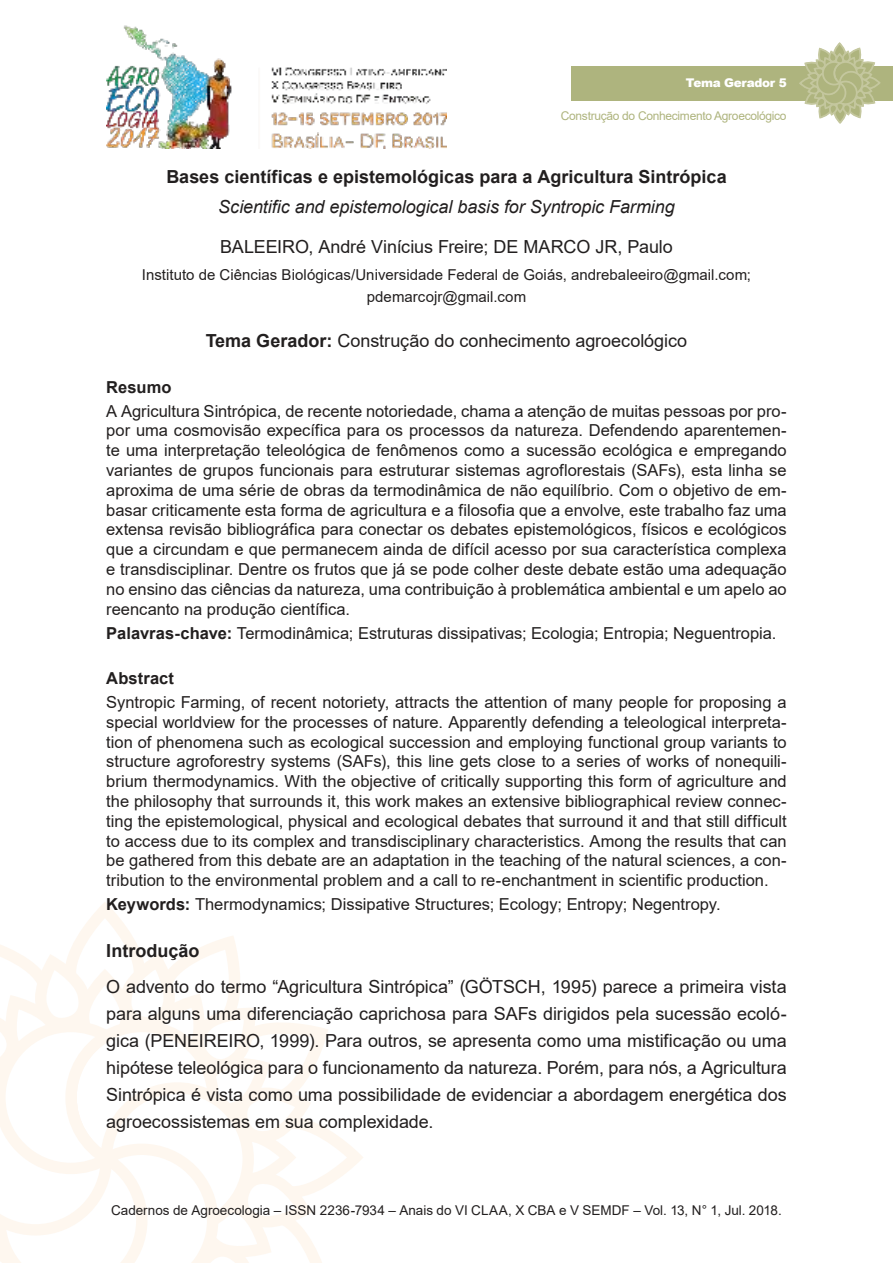
<style>
.page{position:relative;width:893px;height:1263px;background:#fff}
.page>*{position:absolute;margin:0;border:0;box-sizing:border-box;transform-origin:0 0}
.t1{font:18px/27px "Arial";letter-spacing:-.005em;color:#221f1f;text-align:justify}
.t2{font:700 18px "Arial";color:#221f1f}
.t3{font:italic 18px "Arial";letter-spacing:-.005em;color:#221f1f}
.t4{font:16.5px/19.8px "Arial";color:#221f1f;text-align:justify}
.t5{font:700 16.5px "Arial";letter-spacing:.005em;color:#221f1f}
.t6{font:15px/22.5px "Arial";color:#221f1f;text-align:center}
.t7{font:13.5px "Arial";color:#221f1f}
.t8{font:12px "Arial";letter-spacing:-.025em;color:#aeb47e}
.t9{font:900 12px "Arial";letter-spacing:-.025em;color:#fff}
.s1{font-weight:700}
</style>
<div class="page">
<img style="left:106px;top:25px;width:340px;height:124px">
<svg style="left:0;top:910px;width:363px;height:353px"></svg>
<div style="left:571px;top:66px;width:322px;height:34px;background:#aeb47e"></div>
<svg style="left:798px;top:43px;width:83px;height:81px"></svg>
<p class="t9" style="left:686px;top:76px;width:102px">Tema Gerador 5</p>
<p class="t8" style="left:561px;top:112px;width:227px">Construção do Conhecimento Agroecológico</p>
<p class="t2" style="left:166px;top:170px;width:562px">Bases científicas e epistemológicas para a Agricultura Sintrópica</p>
<p class="t3" style="left:218px;top:200px;width:458px">Scientific and epistemological basis for Syntropic Farming</p>
<p class="t1" style="left:220px;top:235px;width:454px">BALEEIRO, André Vinícius Freire; DE MARCO JR, Paulo</p>
<p class="t6" style="left:142px;top:264px;width:611px">Instituto de Ciências Biológicas/Universidade Federal de Goiás, andrebaleeiro@gmail.com; pdemarcojr@gmail.com</p>
<p class="t1" style="left:206px;top:329px;width:483px"><span class="s1">Tema Gerador:</span> Construção do conhecimento agroecológico</p>
<p class="t5" style="left:106px;top:380px;width:67px">Resumo</p>
<p class="t4" style="left:106px;top:402px;width:682px">A Agricultura Sintrópica, de recente notoriedade, chama a atenção de muitas pessoas por pro&shy;por uma cosmovisão expecífica para os processos da natureza. Defendendo aparentemen&shy;te uma interpretação teleológica de fenômenos como a sucessão ecológica e empregando variantes de grupos funcionais para estruturar sistemas agroflorestais (SAFs), esta linha se aproxima de uma série de obras da termodinâmica de não equilíbrio. Com o objetivo de em&shy;basar criticamente esta forma de agricultura e a filosofia que a envolve, este trabalho faz uma extensa revisão bibliográfica para conectar os debates epistemológicos, físicos e ecológicos que a circundam e que permanecem ainda de difícil acesso por sua característica complexa e transdisciplinar. Dentre os frutos que já se pode colher deste debate estão uma adequação no ensino das ciências da natureza, uma contribuição à problemática ambiental e um apelo ao reencanto na produção científica.</p>
<p class="t4" style="left:106px;top:624px;width:672px"><span class="s1">Palavras-chave:</span> Termodinâmica; Estruturas dissipativas; Ecologia; Entropia; Neguentropia.</p>
<p class="t5" style="left:106px;top:672px;width:69px">Abstract</p>
<p class="t4" style="left:106px;top:694px;width:682px">Syntropic Farming, of recent notoriety, attracts the attention of many people for proposing a special worldview for the processes of nature. Apparently defending a teleological interpreta&shy;tion of phenomena such as ecological succession and employing functional group variants to structure agroforestry systems (SAFs), this line gets close to a series of works of nonequili&shy;brium thermodynamics. With the objective of critically supporting this form of agriculture and the philosophy that surrounds it, this work makes an extensive bibliographical review connec&shy;ting the epistemological, physical and ecological debates that surround it and that still difficult to access due to its complex and transdisciplinary characteristics. Among the results that can be gathered from this debate are an adaptation in the teaching of the natural sciences, a con&shy;tribution to the environmental problem and a call to re-enchantment in scientific production.</p>
<p class="t4" style="left:106px;top:896px;width:616px"><span class="s1">Keywords:</span> Thermodynamics; Dissipative Structures; Ecology; Entropy; Negentropy.</p>
<p class="t2" style="left:106px;top:944px;width:95px">Introdução</p>
<p class="t1" style="left:106px;top:975px;width:682px">O advento do termo “Agricultura Sintrópica” (GÖTSCH, 1995) parece a primeira vista para alguns uma diferenciação caprichosa para SAFs dirigidos pela sucessão ecoló&shy;gica (PENEIREIRO, 1999). Para outros, se apresenta como uma mistificação ou uma hipótese teleológica para o funcionamento da natureza. Porém, para nós, a Agricultura Sintrópica é vista como uma possibilidade de evidenciar a abordagem energética dos agroecossistemas em sua complexidade.</p>
<p class="t7" style="left:111px;top:1205px;width:672px">Cadernos de Agroecologia – ISSN 2236-7934 – Anais do VI CLAA, X CBA e V SEMDF – Vol. 13, N° 1, Jul. 2018.</p>
</div>
